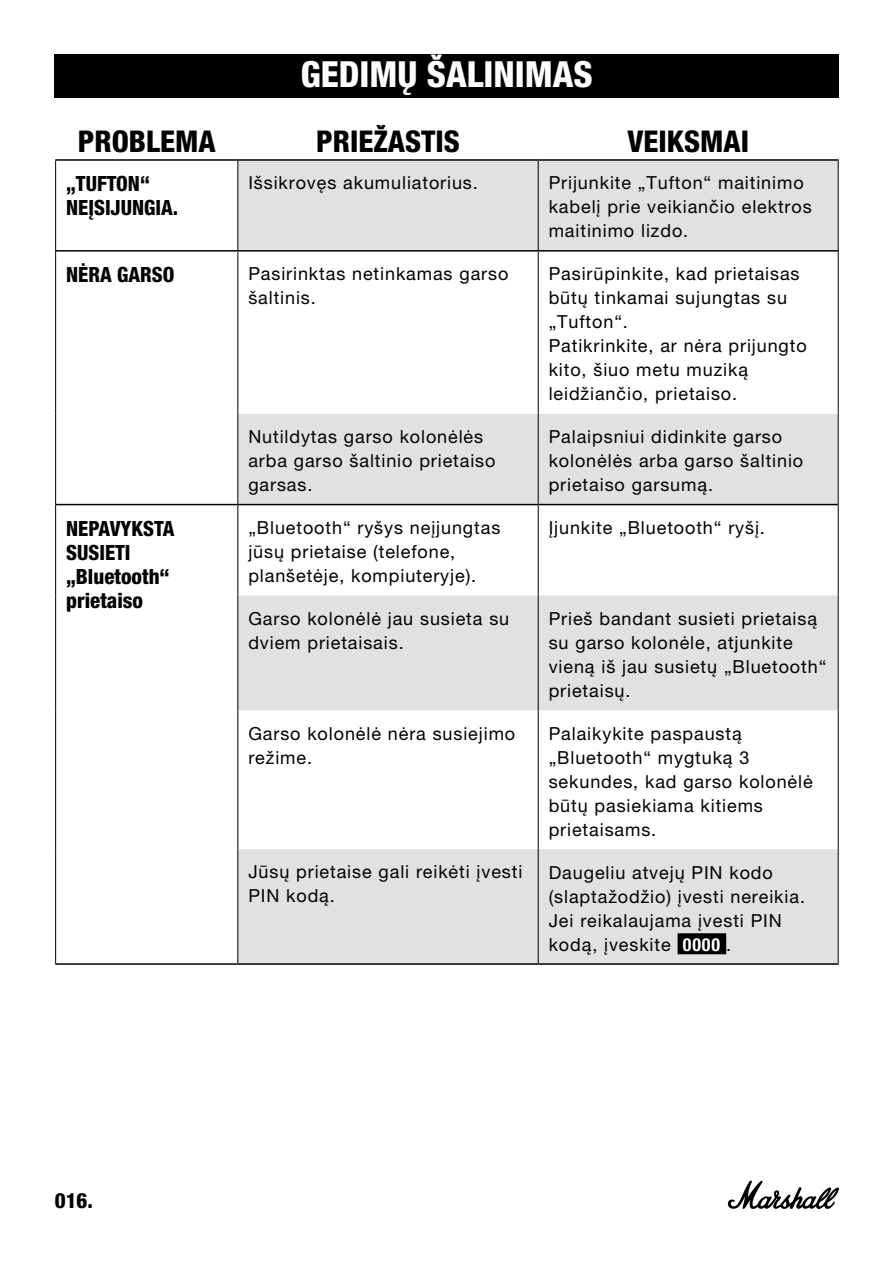
<style>
.page{position:relative;width:893px;height:1263px;background:#fff}
.page>*{position:absolute;margin:0;border:0;box-sizing:border-box;transform-origin:0 0}
.t1{font:800 condensed 36px "Helvetica Neue LT Pro";color:#fff}
.t2{font:800 condensed 30px "Helvetica Neue LT Pro";color:#000}
.t3{font:800 condensed 21px/24px "Helvetica Neue LT Pro";color:#000}
.t4{font:800 condensed 21px "Helvetica Neue LT Std";color:#000}
.t5{font:18px/24px "Helvetica Neue LT Pro";letter-spacing:.05em;color:#000}
.s1{font-weight:700;font-stretch:condensed;color:#fff}
</style>
<div class="page">
<svg style="left:727px;top:1180px;width:112px;height:29px"></svg>
<div style="left:55px;top:54px;width:784px;height:44px;background:#000"></div>
<svg style="left:238px;top:161px;width:600px;height:802px;fill:#e0e1e2"></svg>
<hr style="left:55px;top:963px;width:183px;height:2px;background:#000">
<hr style="left:55px;top:159px;width:183px;height:2px;background:#000">
<hr style="left:238px;top:159px;width:300px;height:2px;background:#000">
<hr style="left:538px;top:159px;width:301px;height:2px;background:#000">
<hr style="left:238px;top:963px;width:300px;height:2px;background:#000">
<hr style="left:538px;top:963px;width:301px;height:2px;background:#000">
<hr style="left:55px;top:161px;width:1px;height:90px;background:#000">
<hr style="left:55px;top:251px;width:1px;height:163px;background:#000">
<hr style="left:55px;top:414px;width:1px;height:91px;background:#000">
<hr style="left:55px;top:505px;width:1px;height:90px;background:#000">
<hr style="left:55px;top:595px;width:1px;height:115px;background:#000">
<hr style="left:55px;top:710px;width:1px;height:139px;background:#000">
<hr style="left:55px;top:849px;width:1px;height:114px;background:#000">
<hr style="left:237px;top:252px;width:1px;height:162px;background:#000">
<hr style="left:538px;top:252px;width:1px;height:162px;background:#000">
<hr style="left:838px;top:251px;width:1px;height:163px;background:#000">
<hr style="left:237px;top:414px;width:1px;height:90px;background:#000">
<hr style="left:538px;top:414px;width:1px;height:90px;background:#000">
<hr style="left:838px;top:414px;width:1px;height:91px;background:#000">
<hr style="left:237px;top:505px;width:1px;height:90px;background:#000">
<hr style="left:538px;top:505px;width:1px;height:90px;background:#000">
<hr style="left:838px;top:505px;width:1px;height:90px;background:#000">
<hr style="left:237px;top:595px;width:1px;height:115px;background:#000">
<hr style="left:538px;top:595px;width:1px;height:115px;background:#000">
<hr style="left:838px;top:595px;width:1px;height:115px;background:#000">
<hr style="left:237px;top:710px;width:1px;height:139px;background:#000">
<hr style="left:538px;top:710px;width:1px;height:139px;background:#000">
<hr style="left:838px;top:710px;width:1px;height:139px;background:#000">
<hr style="left:237px;top:849px;width:1px;height:114px;background:#000">
<hr style="left:538px;top:849px;width:1px;height:114px;background:#000">
<hr style="left:838px;top:849px;width:1px;height:114px;background:#000">
<hr style="left:56px;top:250px;width:182px;height:2px;background:#000">
<hr style="left:56px;top:504px;width:182px;height:1px;background:#000">
<hr style="left:238px;top:250px;width:300px;height:2px;background:#000">
<hr style="left:538px;top:250px;width:300px;height:2px;background:#000">
<hr style="left:238px;top:504px;width:300px;height:1px;background:#000">
<hr style="left:538px;top:504px;width:300px;height:1px;background:#000">
<hr style="left:237px;top:161px;width:1px;height:89px;background:#000">
<hr style="left:538px;top:161px;width:1px;height:89px;background:#000">
<hr style="left:838px;top:161px;width:1px;height:90px;background:#000">
<div style="left:678px;top:933px;width:48px;height:21px;background:#000"></div>
<h1 class="t1" style="left:301px;top:52px;width:294px">GEDIMŲ ŠALINIMAS</h1>
<h2 class="t2" style="left:78px;top:123px;width:139px">PROBLEMA</h2>
<h2 class="t2" style="left:316px;top:123px;width:145px">PRIEŽASTIS</h2>
<h2 class="t2" style="left:627px;top:123px;width:123px">VEIKSMAI</h2>
<p class="t3" style="left:66px;top:172px;width:114px">„TUFTON“<br>NEĮSIJUNGIA.</p>
<p class="t5" style="left:248px;top:171px;width:231px">Išsikrovęs akumuliatorius.</p>
<p class="t5" style="left:549px;top:171px;width:265px">Prijunkite „Tufton“ maitinimo kabelį prie veikiančio elektros maitinimo lizdo.</p>
<p class="t3" style="left:66px;top:262px;width:110px">NĖRA GARSO</p>
<p class="t5" style="left:248px;top:262px;width:262px">Pasirinktas netinkamas garso šaltinis.</p>
<p class="t5" style="left:549px;top:262px;width:260px">Pasirūpinkite, kad prietaisas būtų tinkamai sujungtas su „Tufton“.<br>Patikrinkite, ar nėra prijungto kito, šiuo metu muziką leidžiančio, prietaiso.</p>
<p class="t5" style="left:248px;top:424px;width:249px">Nutildytas garso kolonėlės arba garso šaltinio prietaiso garsas.</p>
<p class="t5" style="left:549px;top:424px;width:256px">Palaipsniui didinkite garso kolonėlės arba garso šaltinio prietaiso garsumą.</p>
<p class="t3" style="left:66px;top:516px;width:110px">NEPAVYKSTA<br>SUSIETI „Bluetooth“ prietaiso</p>
<p class="t5" style="left:248px;top:515px;width:254px">„Bluetooth“ ryšys neįjungtas jūsų prietaise (telefone, planšetėje, kompiuteryje).</p>
<p class="t5" style="left:549px;top:515px;width:218px">Įjunkite „Bluetooth“ ryšį.</p>
<p class="t5" style="left:248px;top:606px;width:262px">Garso kolonėlė jau susieta su dviem prietaisais.</p>
<p class="t5" style="left:549px;top:606px;width:279px">Prieš bandant susieti prietaisą su garso kolonėle, atjunkite vieną iš jau susietų „Bluetooth“ prietaisų.</p>
<p class="t5" style="left:248px;top:721px;width:268px">Garso kolonėlė nėra susiejimo režime.</p>
<p class="t5" style="left:549px;top:721px;width:266px">Palaikykite paspaustą „Bluetooth“ mygtuką 3 sekundes, kad garso kolonėlė būtų pasiekiama kitiems prietaisams.</p>
<p class="t5" style="left:248px;top:860px;width:276px">Jūsų prietaise gali reikėti įvesti<br>PIN kodą.</p>
<p class="t5" style="left:549px;top:860px;width:258px">Daugeliu atvejų PIN kodo (slaptažodžio) įvesti nereikia.<br>Jei reikalaujama įvesti PIN kodą, įveskite <span class="s1">0000</span> .</p>
<p class="t4" style="left:55px;top:1187px;width:40px">016.</p>
</div>
